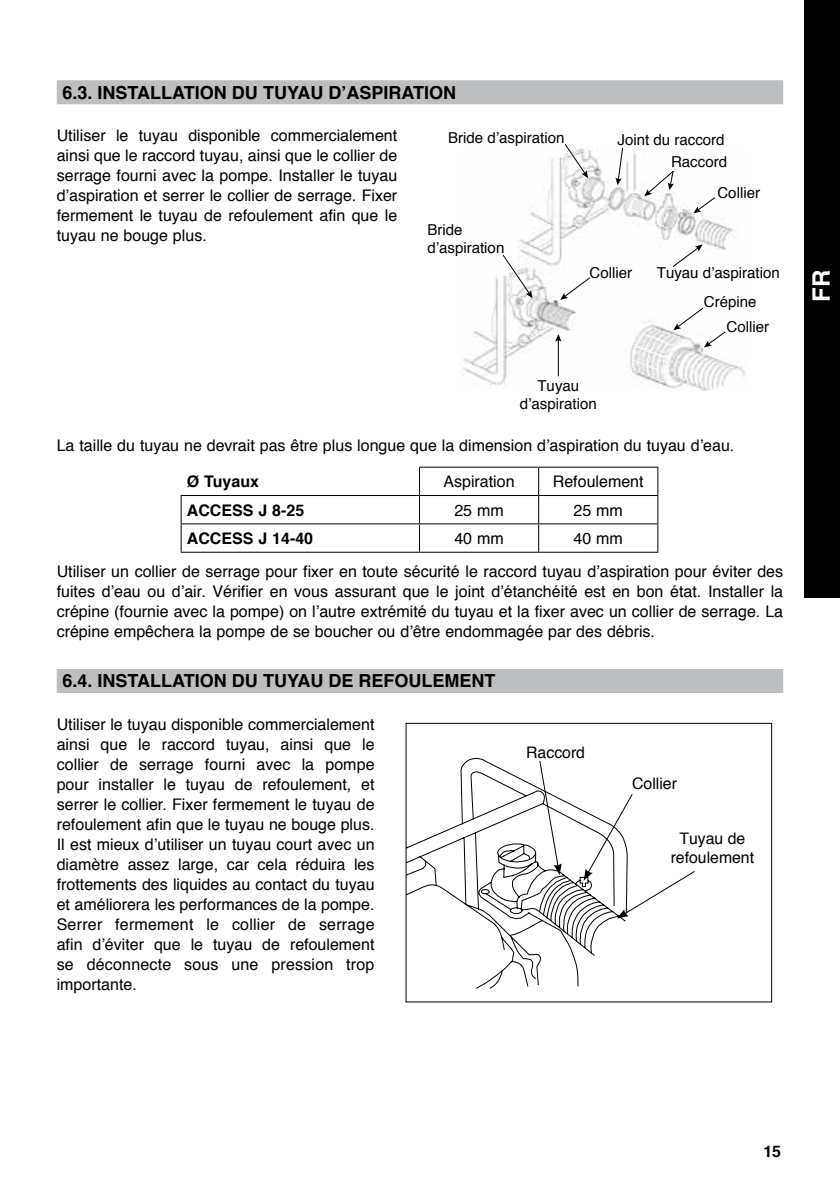
<style>
.page{position:relative;width:840px;height:1191px;background:#fff}
.page>*{position:absolute;margin:0;border:0;box-sizing:border-box;transform-origin:0 0}
.t1{font:700 24px "Helvetica";color:#fff}
.t2{font:700 18px "Helvetica";color:#000}
.t3{font:16px/20px "Helvetica";color:#000;text-align:justify}
.t4{font:700 16px "Helvetica";color:#000}
.t5{font:15.8px/19px "Helvetica";color:#000;text-align:center}
.t6{font:15px/18px "Helvetica";color:#000}
</style>
<div class="page">
<div style="left:803px;top:0;width:36px;height:597px;background:#000"></div>
<div style="left:57px;top:80px;width:725px;height:24px;background:#bcbec0"></div>
<div style="left:57px;top:669px;width:725px;height:24px;background:#bcbec0"></div>
<img style="left:463px;top:148px;width:282px;height:243px">
<svg style="left:564px;top:144px;width:23px;height:34px"></svg>
<svg style="left:502px;top:254px;width:30px;height:44px"></svg>
<svg style="left:615px;top:147px;width:8px;height:38px"></svg>
<svg style="left:693px;top:197px;width:22px;height:16px"></svg>
<svg style="left:673px;top:307px;width:52px;height:40px"></svg>
<svg style="left:560px;top:277px;width:30px;height:23px"></svg>
<svg style="left:671px;top:244px;width:31px;height:23px"></svg>
<svg style="left:644px;top:170px;width:29px;height:26px"></svg>
<hr style="left:557px;top:339px;width:1px;height:37px;background:#000">
<svg style="left:555px;top:334px;width:6px;height:7px"></svg>
<hr style="left:419px;top:466px;width:119px;height:1px;background:#000">
<hr style="left:538px;top:466px;width:120px;height:1px;background:#000">
<hr style="left:180px;top:495px;width:239px;height:1px;background:#000">
<hr style="left:419px;top:495px;width:119px;height:1px;background:#000">
<hr style="left:538px;top:495px;width:120px;height:1px;background:#000">
<hr style="left:180px;top:523px;width:239px;height:1px;background:#000">
<svg style="left:180px;top:496px;width:1px;height:56px"></svg>
<hr style="left:419px;top:523px;width:119px;height:1px;background:#000">
<svg style="left:419px;top:467px;width:1px;height:85px"></svg>
<hr style="left:538px;top:523px;width:120px;height:1px;background:#000">
<svg style="left:538px;top:467px;width:1px;height:85px"></svg>
<svg style="left:657px;top:467px;width:1px;height:85px"></svg>
<hr style="left:180px;top:552px;width:239px;height:1px;background:#000">
<hr style="left:419px;top:552px;width:119px;height:1px;background:#000">
<hr style="left:538px;top:552px;width:120px;height:1px;background:#000">
<svg style="left:407px;top:757px;width:219px;height:232px"></svg>
<svg style="left:538px;top:760px;width:23px;height:115px"></svg>
<svg style="left:583px;top:793px;width:112px;height:125px"></svg>
<p class="t2" style="left:62px;top:78px;width:88px">6.3. INSTALLA</p>
<p class="t2" style="left:184px;top:78px;width:103px">TION DU TUYAU</p>
<p class="t2" style="left:328px;top:78px;width:127px">D’ASPIRATION</p>
<p class="t3" style="left:57px;top:126px;width:342px">Utiliser le tuyau disponible commercialement ainsi que le raccord tuyau, ainsi que le collier de serrage fourni avec la pompe. Installer le tuyau d’aspiration et serrer le collier de serrage. Fixer fermement le tuyau de refoulement afin que le tuyau ne bouge plus.</p>
<p class="t6" style="left:448px;top:129px;width:118px">Bride d’aspiration</p>
<p class="t6" style="left:617px;top:129px;width:111px;line-height:22.2px;text-align:right">Joint du raccord<br>Raccord</p>
<p class="t6" style="left:656px;top:264px;width:124px">Tuyau d’aspiration</p>
<p class="t6" style="left:717px;top:184px;width:44px">Collier</p>
<p class="t6" style="left:427px;top:221px;width:78px">Bride d’aspiration</p>
<p class="t6" style="left:589px;top:264px;width:44px">Collier</p>
<p class="t6" style="left:519px;top:377px;width:78px;text-align:center">Tuyau d’aspiration</p>
<p class="t6" style="left:726px;top:289px;width:44px;line-height:25.4px;text-indent:-23px">Crépine<br>Collier</p>
<p class="t3" style="left:57px;top:435px;width:678px">La taille du tuyau ne devrait pas être plus longue que la dimension d’aspiration du tuyau d’eau.</p>
<p class="t4" style="left:187px;top:469px;width:74px">Ø TUYAUX</p>
<p class="t3" style="left:443px;top:472px;width:73px">Aspiration</p>
<p class="t3" style="left:552px;top:472px;width:92px">Refoulement</p>
<p class="t4" style="left:187px;top:497px;width:12px">ACCESS</p>
<p class="t4" style="left:258px;top:497px;width:47px">J 8-25</p>
<p class="t3" style="left:454px;top:500px;width:51px">25 mm</p>
<p class="t3" style="left:573px;top:500px;width:51px">25 mm</p>
<p class="t4" style="left:187px;top:525px;width:12px">ACCESS</p>
<p class="t4" style="left:258px;top:525px;width:56px">J 14-40</p>
<p class="t3" style="left:454px;top:529px;width:51px">40 mm</p>
<p class="t3" style="left:57px;top:522px;width:727px;line-height:33.4px;text-indent:516px">40 mm<br>Utiliser un collier de serrage pour fixer en toute sécurité le raccord tuyau d’aspiration pour éviter des</p>
<p class="t3" style="left:57px;top:582px;width:727px">fuites d’eau ou d’air. Vérifier en vous assurant que le joint d’étanchéité est en bon état. Installer la crépine (fournie avec la pompe) on l’autre extrémité du tuyau et la fixer avec un collier de serrage. La crépine empêchera la pompe de se boucher ou d’être endommagée par des débris.</p>
<p class="t2" style="left:62px;top:666px;width:88px">6.4. INSTALLA</p>
<p class="t2" style="left:184px;top:666px;width:103px">TION DU TUYAU</p>
<p class="t2" style="left:328px;top:666px;width:94px">DE REFOULEMEN</p>
<p class="t2" style="left:484px;top:666px;width:12px">T</p>
<p class="t3" style="left:57px;top:715px;width:319px">Utiliser le tuyau disponible commercialement ainsi que le raccord tuyau, ainsi que le collier de serrage fourni avec la pompe pour installer le tuyau de refoulement, et serrer le collier. Fixer fermement le tuyau de refoulement afin que le tuyau ne bouge plus.<br>Il est mieux d’utiliser un tuyau court avec un diamètre assez large, car cela réduira les frottements des liquides au contact du tuyau et améliorera les performances de la pompe.<br>Serrer fermement le collier de serrage afin d’éviter que le tuyau de refoulement se déconnecte sous une pression trop importante.</p>
<p class="t5" style="left:526px;top:743px;width:60px">Raccord</p>
<p class="t5" style="left:632px;top:774px;width:46px">Collier</p>
<p class="t5" style="left:670px;top:829px;width:85px">Tuyau de refoulement</p>
<h1 class="t1" style="left:801px;top:301px;width:33px;rotate:-90deg">FR</h1>
<p class="t4" style="left:763px;top:1138px;width:19px">15</p>
</div>
